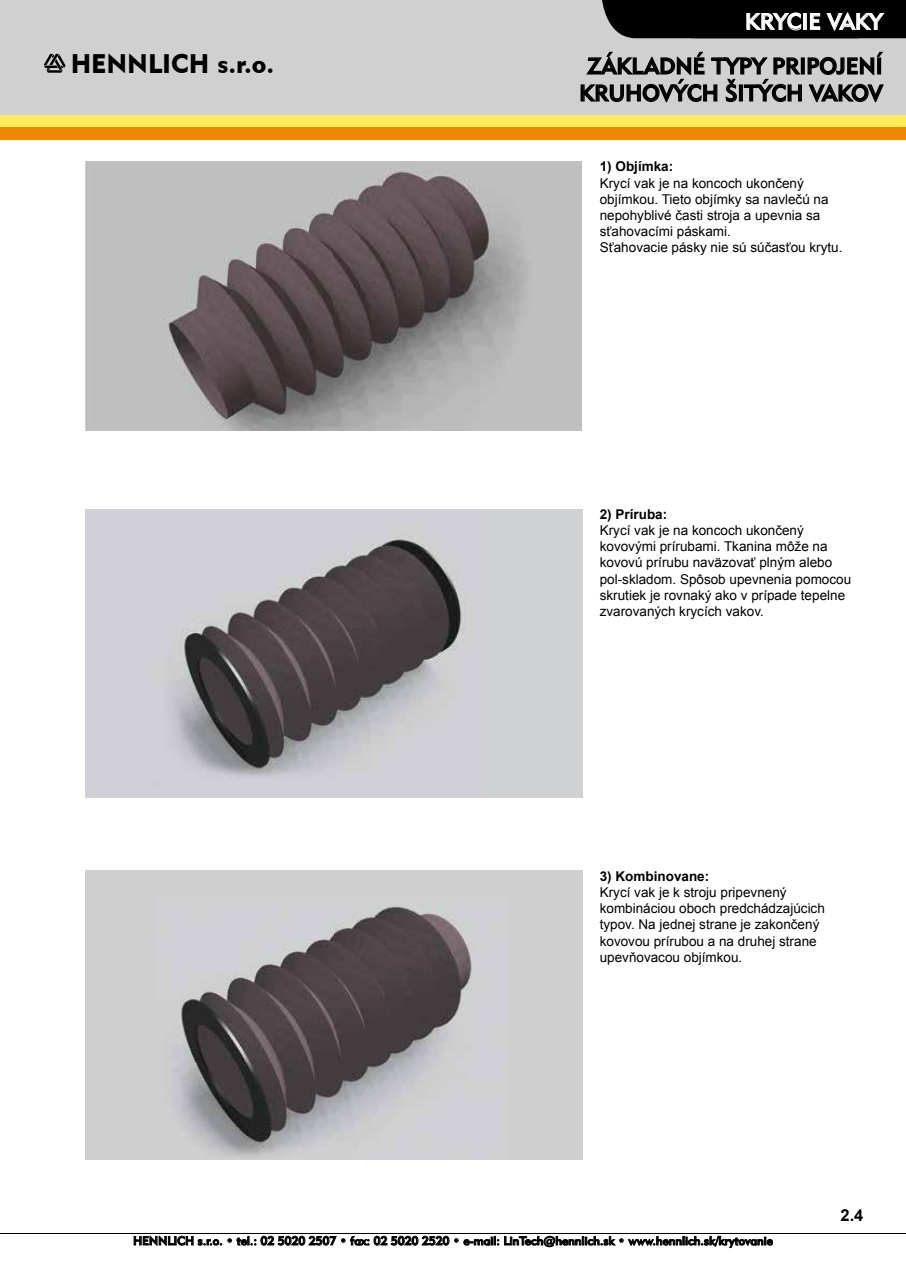
<style>
.page{position:relative;width:906px;height:1263px;background:#fff}
.page>*{position:absolute;margin:0;border:0;box-sizing:border-box;transform-origin:0 0}
.t1{font:26.85px "Geometric 415 CE Black A";color:#000}
.t2{font:22.5px/27px "Geometric 415 CE Medium A";color:#000;text-align:center}
.t3{font:22.5px "Geometric 415 CE Medium A";letter-spacing:-.01em;color:#fff}
.t4{font:700 16.5px "Arial";color:#000}
.t5{font:13.5px/16.2px "Arial";color:#000}
.t6{font:700 13.5px "Arial";color:#000}
.t7{font:12px "Geometric 415 CE Medium A";color:#000}
</style>
<div class="page">
<div style="left:0;top:115px;width:906px;height:13px;background:#ffeb55"></div>
<div style="left:0;top:128px;width:906px;height:12px;background:#f18700"></div>
<div style="left:0;top:0;width:906px;height:115px;background:#d0d0d0"></div>
<hr style="left:0;top:1233px;width:906px;height:1px;background:#000">
<svg style="left:602px;top:0;width:304px;height:38px;background:#151515"></svg>
<svg style="left:134px;top:1235px;width:639px;height:13px"></svg>
<svg style="left:580px;top:51px;width:304px;height:52px"></svg>
<img style="left:86px;top:162px;width:496px;height:269px">
<img style="left:86px;top:509px;width:497px;height:289px">
<img style="left:86px;top:871px;width:497px;height:289px">
<svg style="left:44px;top:54px;width:22px;height:19px"></svg>
<h1 class="t1" style="left:71px;top:47px;width:205px">HENNLICH s.r.o.</h1>
<h2 class="t3" style="left:745px;top:8px;width:139px">KRYCIE VAKY</h2>
<h2 class="t2" style="left:579px;top:52px;width:305px">ZÁKLADNÉ TYPY PRIPOJENÍ<br>KRUHOVÝCH ŠITÝCH VAKOV</h2>
<p class="t6" style="left:600px;top:158px;width:75px">1) Objímka:</p>
<p class="t5" style="left:600px;top:175px;width:244px">Krycí vak je na koncoch ukončený objímkou. Tieto objímky sa navlečú na nepohyblivé časti stroja a upevnia sa sťahovacími páskami.<br>Sťahovacie pásky nie sú súčasťou krytu.</p>
<p class="t6" style="left:600px;top:505px;width:69px">2) Príruba:</p>
<p class="t5" style="left:600px;top:522px;width:253px">Krycí vak je na koncoch ukončený kovovými prírubami. Tkanina môže na kovovú prírubu naväzovať plným alebo pol-skladom. Spôsob upevnenia pomocou skrutiek je rovnaký ako v prípade tepelne zvarovaných krycích vakov.</p>
<p class="t6" style="left:600px;top:867px;width:111px">3) Kombinovane:</p>
<p class="t5" style="left:600px;top:884px;width:227px">Krycí vak je k stroju pripevnený kombináciou oboch predchádzajúcich typov. Na jednej strane je zakončený kovovou prírubou a na druhej strane upevňovacou objímkou.</p>
<p class="t4" style="left:840px;top:1204px;width:24px">2.4</p>
<p class="t7" style="left:133px;top:1233px;width:641px">HENNLICH s.r.o. • tel.: 02 5020 2507 • fax: 02 5020 2520 • e-mail: LinTech@hennlich.sk • www.hennlich.sk/krytovanie</p>
</div>
